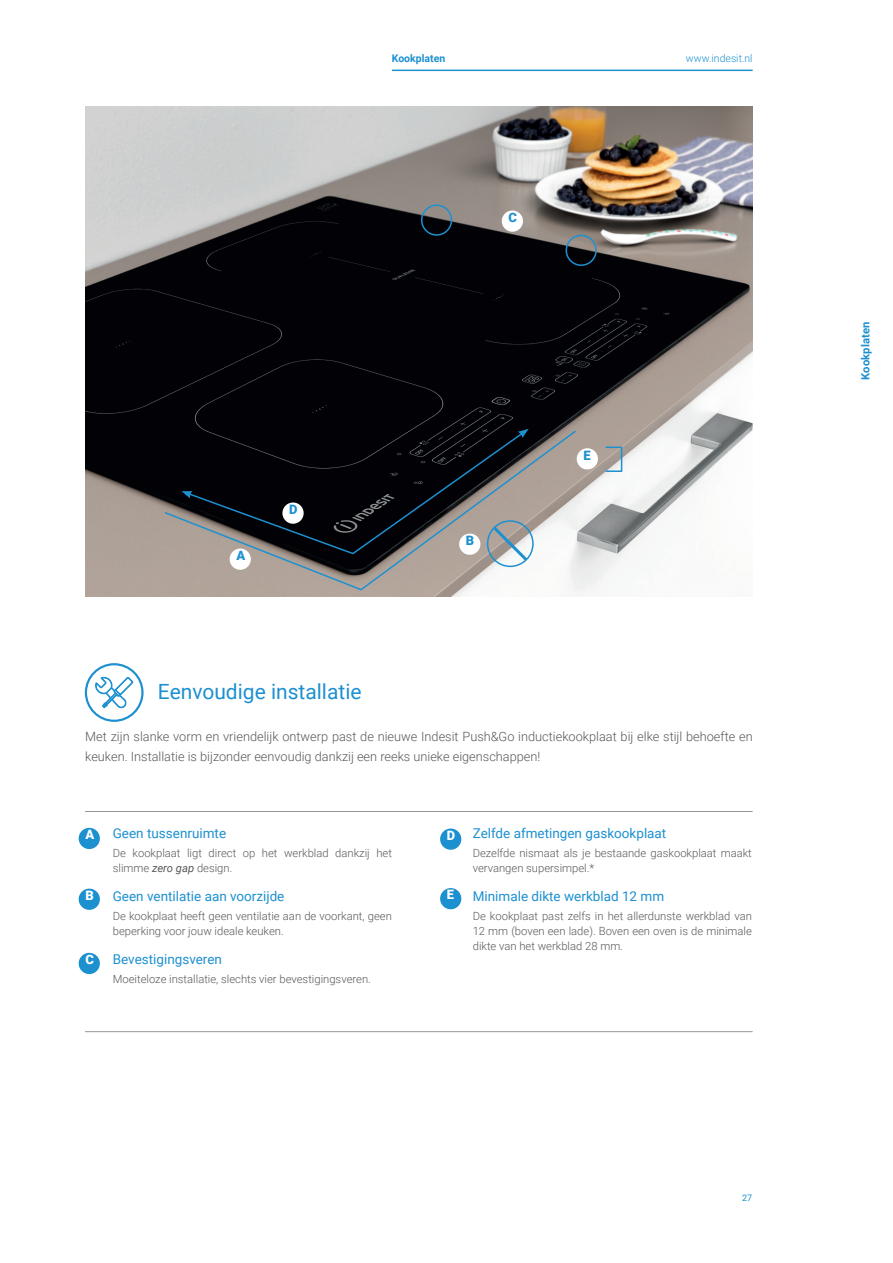
<style>
.page{position:relative;width:893px;height:1263px;background:#fff}
.page>*{position:absolute;margin:0;border:0;box-sizing:border-box;transform-origin:0 0}
.TIT_TXT_PAR{font:21px "Roboto";color:#1d90d0}
.TIT_WHT18_PAR{font:13.5px "Roboto";color:#1d90d0}
.t1{font:900 12.9px "Roboto";color:#fff}
.t2{font:900 12.9px "Roboto";color:#1d90d0}
.BODY_TXT_PAR{font:300 12.75px/19.5px "Roboto";color:#57585a}
.BODY_WHT18_PAR{font:300 11.25px/15px "Roboto";color:#57585a}
.TIT_CPT_ART{font:700 11.25px "Roboto";letter-spacing:.01em;color:#1d90d0}
.BODY_DEV_ART{font:300 10.5px "Roboto";color:#1d90d0}
.TIT_DEV_ART{font:700 10.5px "Roboto";color:#1d90d0}
.t3{font:9px "Roboto";color:#1d90d0}
.s1{font-weight:400;font-style:italic}
</style>
<div class="page">
<img style="left:85px;top:106px;width:668px;height:490px">
<div style="left:79px;top:828px;width:21px;height:21px;background:#1d90d0;border-radius:50%"></div>
<div style="left:79px;top:889px;width:21px;height:21px;background:#1d90d0;border-radius:50%"></div>
<div style="left:79px;top:953px;width:21px;height:21px;background:#1d90d0;border-radius:50%"></div>
<div style="left:440px;top:828px;width:21px;height:22px;background:#1d90d0;border-radius:50%"></div>
<div style="left:440px;top:888px;width:21px;height:21px;background:#1d90d0;border-radius:50%"></div>
<hr style="left:85px;top:811px;width:668px;height:1px;background:#939598">
<hr style="left:85px;top:1031px;width:668px;height:1px;background:#939598">
<svg style="left:164px;top:429px;width:413px;height:162px"></svg>
<div style="left:230px;top:549px;width:21px;height:21px;background:#fff;border-radius:50%"></div>
<div style="left:577px;top:448px;width:21px;height:21px;background:#fff;border-radius:50%"></div>
<div style="left:502px;top:210px;width:21px;height:22px;background:#fff;border-radius:50%"></div>
<div style="left:421px;top:204px;width:31px;height:32px;border:2px solid #1d90d0;border-radius:50%"></div>
<div style="left:566px;top:235px;width:31px;height:31px;border:2px solid #1d90d0;border-radius:50%"></div>
<div style="left:605px;top:446px;width:17px;height:26px;border:2px solid #1d90d0"></div>
<svg style="left:181px;top:429px;width:352px;height:137px;background:#343436"></svg>
<svg style="left:85px;top:663px;width:59px;height:59px"></svg>
<hr style="left:392px;top:70px;width:361px;height:1px;background:#1d90d0">
<p class="TIT_DEV_ART" style="left:392px;top:51px;width:55px">Kookplaten</p>
<p class="BODY_DEV_ART" style="left:686px;top:51px;width:68px">www.indesit.nl</p>
<p class="t2" style="left:236px;top:546px;width:10px">A</p>
<p class="t2" style="left:289px;top:500px;width:10px">D</p>
<p class="TIT_TXT_PAR" style="left:158px;top:677px;width:205px">Eenvoudige installatie</p>
<p class="t2" style="left:509px;top:208px;width:10px">C</p>
<p class="t2" style="left:466px;top:531px;width:10px">B</p>
<p class="t2" style="left:583px;top:446px;width:9px">E</p>
<p class="BODY_TXT_PAR" style="left:85px;top:726px;width:669px">Met zijn slanke vorm en vriendelijk ontwerp past de nieuwe Indesit Push&amp;Go inductiekookplaat bij elke stijl behoefte en keuken. Installatie is bijzonder eenvoudig dankzij een reeks unieke eigenschappen!</p>
<p class="t1" style="left:85px;top:825px;width:10px">A</p>
<p class="t1" style="left:85px;top:887px;width:10px">B</p>
<p class="t1" style="left:85px;top:951px;width:10px">C</p>
<p class="TIT_WHT18_PAR" style="left:113px;top:824px;width:115px">Geen tussenruimte</p>
<p class="BODY_WHT18_PAR" style="left:113px;top:845px;width:281px">De kookplaat ligt direct op het werkblad dankzij het slimme <span class="s1">zero gap</span> design.</p>
<p class="TIT_WHT18_PAR" style="left:113px;top:887px;width:173px">Geen ventilatie aan voorzijde</p>
<p class="BODY_WHT18_PAR" style="left:113px;top:908px;width:281px">De kookplaat heeft geen ventilatie aan de voorkant, geen beperking voor jouw ideale keuken.</p>
<p class="TIT_WHT18_PAR" style="left:113px;top:949px;width:111px">Bevestigingsveren</p>
<p class="BODY_WHT18_PAR" style="left:113px;top:971px;width:260px">Moeiteloze installatie, slechts vier bevestigingsveren.</p>
<p class="t1" style="left:447px;top:826px;width:10px">D</p>
<p class="t1" style="left:447px;top:886px;width:9px">E</p>
<p class="TIT_WHT18_PAR" style="left:473px;top:824px;width:195px">Zelfde afmetingen gaskookplaat</p>
<p class="BODY_WHT18_PAR" style="left:473px;top:845px;width:281px">Dezelfde nismaat als je bestaande gaskookplaat maakt vervangen supersimpel.*</p>
<p class="TIT_WHT18_PAR" style="left:473px;top:887px;width:193px">Minimale dikte werkblad 12 mm</p>
<p class="BODY_WHT18_PAR" style="left:473px;top:908px;width:281px;text-align:justify">De kookplaat past zelfs in het allerdunste werkblad van 12 mm (boven een lade). Boven een oven is de minimale dikte van het werkblad 28 mm.</p>
<p class="t3" style="left:742px;top:1191px;width:12px">27</p>
<p class="TIT_CPT_ART" style="left:858px;top:380px;width:60px;rotate:-90deg">Kookplaten</p>
</div>
